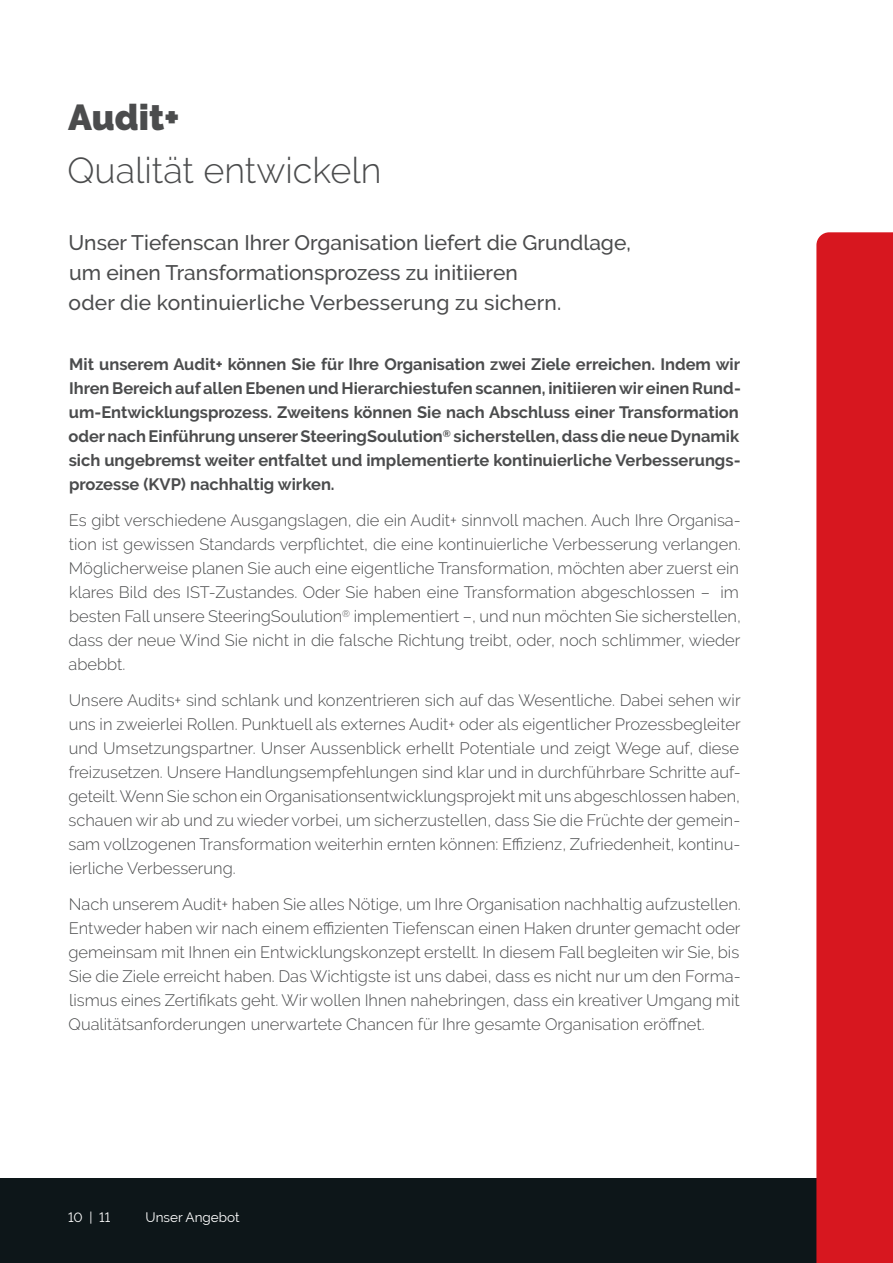
<style>
.page{position:relative;width:893px;height:1263px;background:#fff}
.page>*{position:absolute;margin:0;border:0;box-sizing:border-box;transform-origin:0 0}
.Haupttitel{font:300 36px/52.5px "Raleway";color:#4b4c4d}
.Titel{font:500 21px/30px "Raleway";color:#4b4c4d}
.Grundtext{font:300 16.5px/24px "Raleway";color:#4b4c4d;text-align:justify}
.Grundtext-2{font:700 16.5px/24px "Raleway";color:#4b4c4d}
.Grundtext-3{font:13.5px "Raleway";color:#fff}
.Grundtext-4{font:13.35px "Raleway";color:#fff}
.s1{font-weight:900}
</style>
<div class="page">
<div style="left:0;top:1178px;width:893px;height:85px;background:#0d1619"></div>
<div style="left:816px;top:232px;width:77px;height:1031px;background:#d7171f"></div>
<p class="Haupttitel" style="left:68px;top:91px;width:315px"><span class="s1">Audit+<br></span>Qualität entwickeln</p>
<p class="Titel" style="left:69px;top:228px;width:564px">Unser Tiefenscan Ihrer Organisation liefert die Grundlage, um einen Transformationsprozess zu initiieren<br>oder die kontinuierliche Verbesserung zu sichern.</p>
<p class="Grundtext-2" style="left:69px;top:353px;width:674px">Mit unserem Audit+ können Sie für Ihre Organisation zwei Ziele erreichen. Indem wir Ihren Bereich auf allen Ebenen und Hierarchiestufen scannen, initiieren wir einen Rund&shy;um-Entwicklungsprozess. Zweitens können Sie nach Abschluss einer Transformation oder nach Einführung unserer SteeringSoulution<sup>®</sup> sicherstellen, dass die neue Dynamik sich ungebremst weiter entfaltet und implementierte kontinuierliche Verbesserungs&shy;prozesse (KVP) nachhaltig wirken.</p>
<p class="Grundtext" style="left:68px;top:508px;width:674px">Es gibt verschiedene Ausgangslagen, die ein Audit+ sinnvoll machen. Auch Ihre Organisa&shy;tion ist gewissen Standards verpflichtet, die eine kontinuierliche Verbesserung verlangen.<br>Möglicherweise planen Sie auch eine eigentliche Transformation, möchten aber zuerst ein klares Bild des IST-Zustandes. Oder Sie haben eine Transformation abgeschlossen – im besten Fall unsere SteeringSoulution<sup>®</sup> implementiert –, und nun möchten Sie sicherstellen, dass der neue Wind Sie nicht in die falsche Richtung treibt, oder, noch schlimmer, wieder abebbt.</p>
<p class="Grundtext" style="left:68px;top:688px;width:674px">Unsere Audits+ sind schlank und konzentrieren sich auf das Wesentliche. Dabei sehen wir uns in zweierlei Rollen. Punktuell als externes Audit+ oder als eigentlicher Prozessbegleiter und Umsetzungspartner. Unser Aussenblick erhellt Potentiale und zeigt Wege auf, diese freizusetzen. Unsere Handlungsempfehlungen sind klar und in durchführbare Schritte auf&shy;geteilt. Wenn Sie schon ein Organisationsentwicklungsprojekt mit uns abgeschlossen haben, schauen wir ab und zu wieder vorbei, um sicherzustellen, dass Sie die Früchte der gemein&shy;sam vollzogenen Transformation weiterhin ernten können: Effizienz, Zufriedenheit, kontinu&shy;ierliche Verbesserung.</p>
<p class="Grundtext" style="left:68px;top:892px;width:674px">Nach unserem Audit+ haben Sie alles Nötige, um Ihre Organisation nachhaltig aufzustellen.<br>Entweder haben wir nach einem effizienten Tiefenscan einen Haken drunter gemacht oder gemeinsam mit Ihnen ein Entwicklungskonzept erstellt. In diesem Fall begleiten wir Sie, bis Sie die Ziele erreicht haben. Das Wichtigste ist uns dabei, dass es nicht nur um den Forma&shy;lismus eines Zertifikats geht. Wir wollen Ihnen nahebringen, dass ein kreativer Umgang mit Qualitätsanforderungen unerwartete Chancen für Ihre gesamte Organisation eröffnet.</p>
<p class="Grundtext-4" style="left:68px;top:1210px;width:44px">10 | 11</p>
<p class="Grundtext-3" style="left:146px;top:1210px;width:95px">Unser Angebot</p>
</div>
